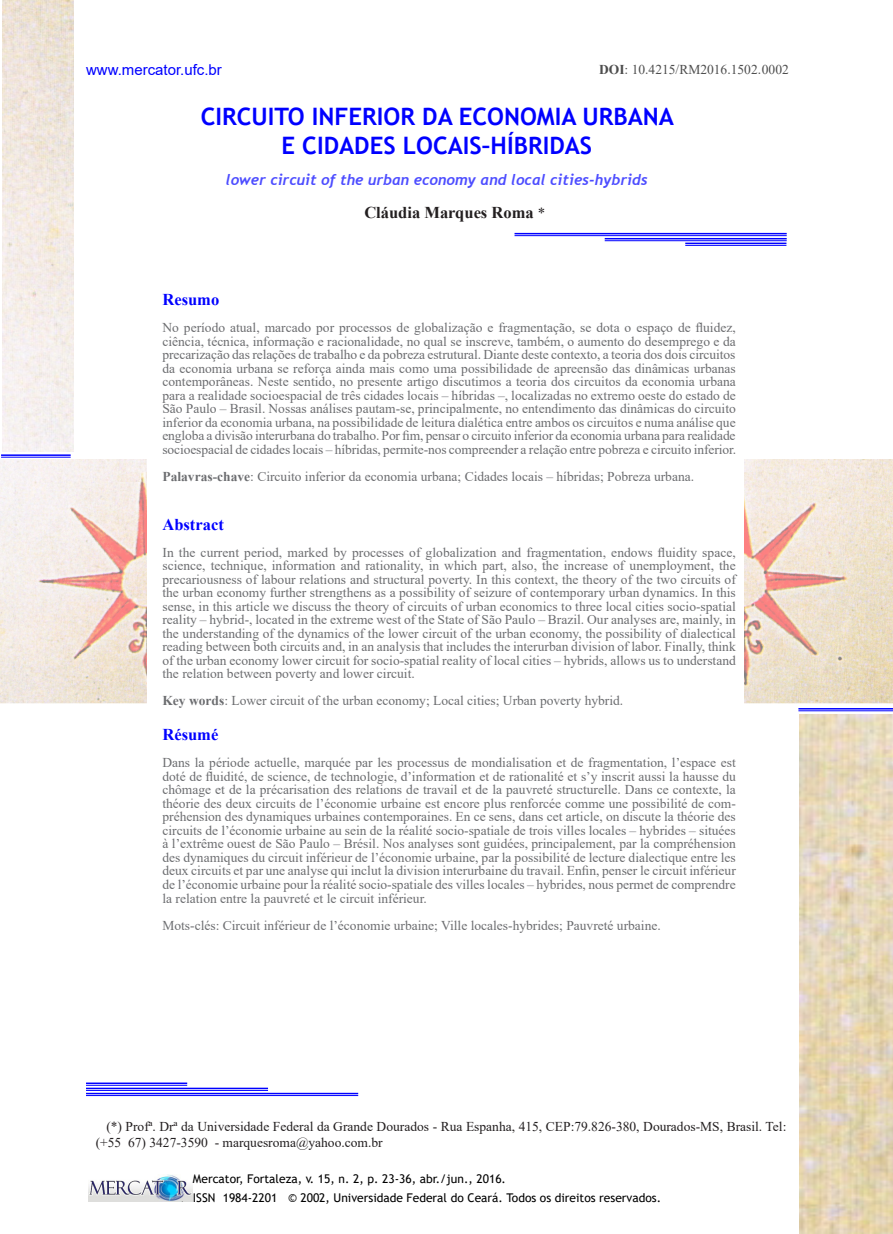
<style>
.page{position:relative;width:893px;height:1234px;background:#fff}
.page>*{position:absolute;margin:0;border:0;box-sizing:border-box;transform-origin:0 0}
.TÍTULO{font:700 24px/28.8px "Trebuchet MS";color:#00f;text-align:center}
.t1{font:700 16.5px "Times New Roman";color:#00f}
.t2{font:700 16.5px "Times New Roman";color:#231f20}
.SUBTÍTULO_2{font:italic 700 15px "Trebuchet";color:#4d4dff}
.t3{font:15px "Arial";color:#00f}
.RESUMO{font:13.5px/13.5px "Times New Roman";color:#6c6d70;text-align:justify}
.NOTAS_NO_FIM_DO_TEXT{font:13.5px/16.2px "Times New Roman";color:#231f20}
.RESUMO-2{font:13.5px "Times New Roman";color:#4d4d4d}
.t4{font:12px/18.9px "Trebuchet MS";color:#000}
.s1{font-weight:700}
.s2{font-weight:400;font-size:15px}
</style>
<div class="page">
<img style="left:88px;top:1174px;width:105px;height:27px">
<img style="left:744px;top:459px;width:149px;height:244px">
<img style="left:0;top:459px;width:146px;height:244px">
<img style="left:2px;top:0;width:71px;height:451px">
<hr style="left:1px;top:454px;width:70px;height:2px;background:#00f">
<hr style="left:1px;top:457px;width:70px;height:1px;background:#00f">
<hr style="left:798px;top:708px;width:95px;height:1px;background:#00f">
<hr style="left:798px;top:710px;width:95px;height:1px;background:#00f">
<img style="left:799px;top:714px;width:94px;height:519px">
<hr style="left:515px;top:233px;width:272px;height:1px;background:#00f">
<hr style="left:515px;top:235px;width:272px;height:1px;background:#00f">
<hr style="left:605px;top:238px;width:182px;height:1px;background:#00f">
<hr style="left:605px;top:240px;width:182px;height:1px;background:#00f">
<hr style="left:685px;top:242px;width:101px;height:2px;background:#00f">
<hr style="left:685px;top:245px;width:101px;height:1px;background:#00f">
<hr style="left:86px;top:1092px;width:272px;height:1px;background:#00f">
<hr style="left:86px;top:1094px;width:272px;height:1px;background:#00f">
<hr style="left:86px;top:1087px;width:182px;height:1px;background:#00f">
<hr style="left:86px;top:1089px;width:182px;height:1px;background:#00f">
<hr style="left:86px;top:1082px;width:101px;height:1px;background:#00f">
<hr style="left:86px;top:1084px;width:101px;height:1px;background:#00f">
<p class="t3" style="left:86px;top:59px;width:137px">www.mercator.ufc.br</p>
<p class="RESUMO-2" style="left:599px;top:60px;width:191px"><span class="s1">DOI</span>: 10.4215/RM2016.1502. 0002</p>
<p class="TÍTULO" style="left:201px;top:102px;width:475px">CIRCUITO INFERIOR DA ECONOMIA URBANA<br>E CIDADES LOCAIS–HÍBRIDAS</p>
<p class="SUBTÍTULO_2" style="left:226px;top:170px;width:423px">lower circuit of the urban economy and local cities-hybrids</p>
<p class="t2" style="left:364px;top:200px;width:182px">Cláudia Marques Roma <span class="s2">*</span></p>
<p class="t1" style="left:162px;top:288px;width:58px">Resumo</p>
<p class="RESUMO" style="left:162px;top:320px;width:575px">No período atual, marcado por processos de globalização e fragmentação, se dota o espaço de fluidez, ciência, técnica, informação e racionalidade, no qual se inscreve, também, o aumento do desemprego e da precarização das relações de trabalho e da pobreza estrutural. Diante deste contexto, a teoria dos dois circuitos da economia urbana se reforça ainda mais como uma possibilidade de apreensão das dinâmicas urbanas contemporâneas. Neste sentido, no presente artigo discutimos a teoria dos circuitos da economia urbana para a realidade socioespacial de três cidades locais – híbridas –, localizadas no extremo oeste do estado de São Paulo – Brasil. Nossas análises pautam-se, principalmente, no entendimento das dinâmicas do circuito inferior da economia urbana, na possibilidade de leitura dialética entre ambos os circuitos e numa análise que</p>
<p class="RESUMO" style="left:162px;top:428px;width:575px">engloba a divisão interurbana do trabalho. Por fim, pensar o circuito inferior da economia urbana para realidade socioespacial de cidades locais – híbridas, permite-nos compreender a relação entre pobreza e circuito inferior.</p>
<p class="RESUMO" style="left:162px;top:469px;width:533px"><span class="s1">Palavras-chave</span>: Circuito inferior da economia urbana; Cidades locais – híbridas; Pobreza urbana.</p>
<p class="t1" style="left:162px;top:512px;width:63px">Abstract</p>
<p class="RESUMO" style="left:162px;top:545px;width:575px">In the current period, marked by processes of globalization and fragmentation, endows fluidity space, science, technique, information and rationality, in which part, also, the increase of unemployment, the precariousness of labour relations and structural poverty. In this context, the theory of the two circuits of the urban economy further strengthens as a possibility of seizure of contemporary urban dynamics. In this sense, in this article we discuss the theory of circuits of urban economics to three local cities socio-spatial reality – hybrid-, located in the extreme west of the State of São Paulo – Brazil. Our analyses are, mainly, in the understanding of the dynamics of the lower circuit of the urban economy, the possibility of dialectical reading between both circuits and, in an analysis that includes the interurban division of labor. Finally, think of the urban economy lower circuit for socio-spatial reality of local cities – hybrids, allows us to understand the relation between poverty and lower circuit.</p>
<p class="RESUMO" style="left:162px;top:693px;width:462px"><span class="s1">Key words</span>: Lower circuit of the urban economy; Local cities; Urban poverty hybrid.</p>
<p class="t1" style="left:162px;top:722px;width:57px">Résumé</p>
<p class="RESUMO" style="left:162px;top:755px;width:575px">Dans la période actuelle, marquée par les processus de mondialisation et de fragmentation, l’espace est doté de fluidité, de science, de technologie, d’information et de rationalité et s’y inscrit aussi la hausse du chômage et de la précarisation des relations de travail et de la pauvreté structurelle. Dans ce contexte, la théorie des deux circuits de l’économie urbaine est encore plus renforcée comme une possibilité de com&shy;préhension des dynamiques urbaines contemporaines. En ce sens, dans cet article, on discute la théorie des circuits de l’économie urbaine au sein de la réalité socio-spatiale de trois villes locales – hybrides – situées à l’extrême ouest de São Paulo – Brésil. Nos analyses sont guidées, principalement, par la compréhension des dynamiques du circuit inférieur de l’économie urbaine, par la possibilité de lecture dialectique entre les deux circuits et par une analyse qui inclut la division interurbaine du travail. Enfin, penser le circuit inférieur de l’économie urbaine pour la réalité socio-spatiale des villes locales – hybrides, nous permet de comprendre la relation entre la pauvreté et le circuit inférieur.</p>
<p class="RESUMO" style="left:162px;top:917px;width:500px">Mots-clés: Circuit inférieur de l’économie urbaine; Ville locales-hybrides; Pauvreté urbaine.</p>
<p class="NOTAS_NO_FIM_DO_TEXT" style="left:96px;top:1117px;width:692px;text-indent:11px">(*) Profª. Drª da Universidade Federal da Grande Dourados - Rua Espanha, 415, CEP:79.826-380, Dourados-MS, Brasil. Tel: (+55 67) 3427-3590 - marquesroma@yahoo.com.br</p>
<p class="t4" style="left:193px;top:1169px;width:470px">Mercator, Fortaleza, v. 15, n. 2, p. 23-36, abr./jun., 2016.<br>ISSN 1984-2201 © 2002, Universidade Federal do Ceará. Todos os direitos reservados.</p>
</div>
